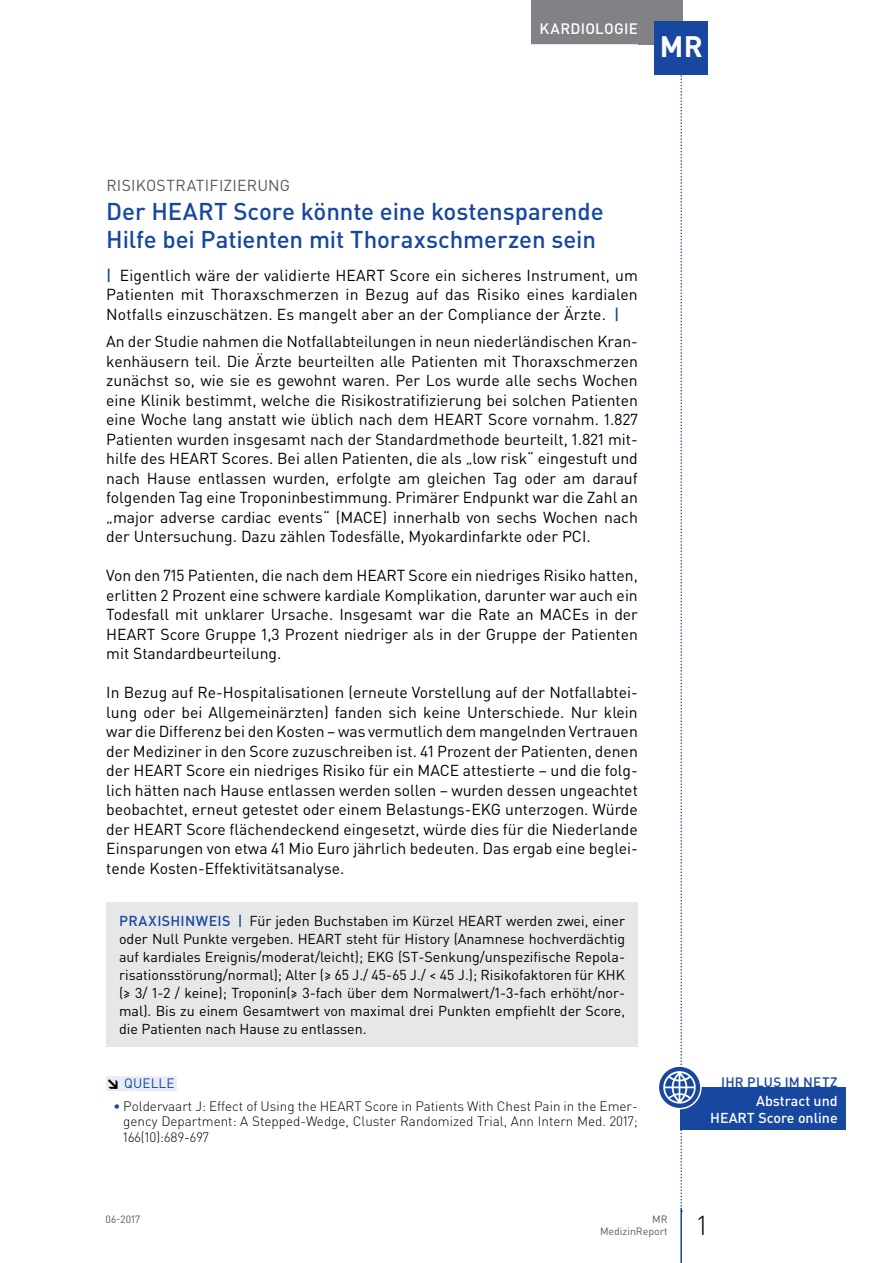
<style>
.page{position:relative;width:893px;height:1263px;background:#fff}
.page>*{position:absolute;margin:0;border:0;box-sizing:border-box;transform-origin:0 0}
.t1{font:700 29.25px "DIN Pro";color:#fff}
.t2{font:300 27px "DIN Pro";color:#000}
.t3{font:500 24px/28.5px "DIN Pro";letter-spacing:-.005em;color:#17479e}
.t4{font:15.75px/19.5px "DIN Pro";color:#000;text-align:justify}
.t5{font:15.75px "DIN Pro";letter-spacing:.015em;color:#58595b}
.t6{font:500 15px "DIN Pro";letter-spacing:.015em;color:#fff}
.t7{font:14.25px/18px "DIN Pro";color:#000;text-align:justify}
.t8{font:500 14.25px "DIN Pro";color:#fff}
.t9{font:300 13.5px/15.8px "DIN Pro";color:#000;text-align:justify}
.t10{font:500 13.5px "DIN Pro";letter-spacing:.025em;color:#17479e}
.t11{font:13.5px "DIN Pro";letter-spacing:.01em;color:#17479e}
.t12{font:10.5px/12.8px "DIN Pro";color:#58595b;text-align:right}
.s1{font-weight:500;color:#17479e}
.s2{font-weight:900;color:#000}
</style>
<div class="page">
<div style="left:638px;top:0;width:44px;height:44px;background:#808285"></div>
<hr style="left:680px;top:1208px;width:2px;height:55px;background:#17479e">
<div style="left:655px;top:21px;width:53px;height:53px;background:#17479e"></div>
<div style="left:531px;top:0;width:115px;height:44px;background:#808285"></div>
<div style="left:106px;top:1076px;width:71px;height:15px;background:#e8edf5"></div>
<div style="left:106px;top:902px;width:532px;height:144px;background:#e6e7e8"></div>
<div style="left:680px;top:1087px;width:166px;height:43px;background:#17479e"></div>
<svg style="left:658px;top:1066px;width:43px;height:43px"></svg>
<div style="left:658px;top:1065px;width:44px;height:44px;border:2px solid #fff;border-radius:50%"></div>
<svg style="left:663px;top:0;width:33px;height:1212px"></svg>
<p class="t6" style="left:539px;top:18px;width:100px">Kardiologie</p>
<h1 class="t1" style="left:660px;top:26px;width:44px">MR</h1>
<p class="t5" style="left:106px;top:175px;width:185px">RISIKOSTRATIFIZIERUNG</p>
<h3 class="t3" style="left:106px;top:196px;width:77px">Der HEAR</h3>
<h3 class="t3" style="left:106px;top:196px;width:499px;text-indent:108px">T Score könnte eine kostensparende<br>Hilfe bei Patienten mit Thoraxschmerzen sein</h3>
<p class="t4" style="left:106px;top:265px;width:533px"><span class="s1">|</span> Eigentlich wäre der validierte HEART Score ein sicheres Instrument, um Patienten mit Thoraxschmerzen in Bezug auf das Risiko eines kardialen Notfalls einzuschätzen. Es mangelt aber an der Compliance der Ärzte. <span class="s1">|</span></p>
<p class="t4" style="left:106px;top:331px;width:533px">An der Studie nahmen die Notfallabteilungen in neun niederländischen Kran&shy;kenhäusern teil. Die Ärzte beurteilten alle Patienten mit Thoraxschmerzen zunächst so, wie sie es gewohnt waren. Per Los wurde alle sechs Wochen eine Klinik bestimmt, welche die Risikostratifizierung bei solchen Patienten eine Woche lang anstatt wie üblich nach dem HEART Score vornahm. 1.827<br>Patienten wurden insgesamt nach der Standardmethode beurteilt, 1.821 mit&shy;hilfe des HEART Scores. Bei allen Patienten, die als „low risk“ eingestuft und nach Hause entlassen wurden, erfolgte am gleichen Tag oder am darauf folgenden Tag eine Troponinbestimmung. Primärer Endpunkt war die Zahl an „major adverse cardiac events“ (MACE) innerhalb von sechs Wochen nach der Untersuchung. Dazu zählen Todesfälle, Myokardinfarkte oder PCI.</p>
<p class="t4" style="left:106px;top:565px;width:533px">Von den 715 Patienten, die nach dem HEART Score ein niedriges Risiko hatten, erlitten 2 Prozent eine schwere kardiale Komplikation, darunter war auch ein Todesfall mit unklarer Ursache. Insgesamt war die Rate an MACEs in der HEART Score Gruppe 1,3 Prozent niedriger als in der Gruppe der Patienten mit Standardbeurteilung.</p>
<p class="t4" style="left:106px;top:682px;width:533px">In Bezug auf Re-Hospitalisationen (erneute Vorstellung auf der Notfallabtei&shy;lung oder bei Allgemeinärzten) fanden sich keine Unterschiede. Nur klein war die Differenz bei den Kosten – was vermutlich dem mangelnden Vertrauen der Mediziner in den Score zuzuschreiben ist. 41 Prozent der Patienten, denen der HEART Score ein niedriges Risiko für ein MACE attestierte – und die folg&shy;lich hätten nach Hause entlassen werden sollen – wurden dessen ungeachtet beobachtet, erneut getestet oder einem Belastungs-EKG unterzogen. Würde der HEART Score flächendeckend eingesetzt, würde dies für die Niederlande Einsparungen von etwa 41 Mio Euro jährlich bedeuten. Das ergab eine beglei&shy;tende Kosten-Effektivitätsanalyse.</p>
<p class="t7" style="left:119px;top:911px;width:508px"><span class="s1">PRAXISHI NWEIS |</span> Für jeden Buchstaben im Kürzel HEART werden zwei, einer oder Null Punkte vergeben. HEART steht für History (Anamnese hochverdächtig auf kardiales Ereignis/moderat/leicht); EKG (ST-Senkung/unspezifische Repola&shy;risationsstörung/normal); Alter (≥ 65 J./ 45-65 J./ &lt; 45 J.); Risikofaktoren für KHK (≥ 3/ 1-2 / keine); Troponin(≥ 3-fach über dem Normalwert/1-3-fach erhöht/nor&shy;mal). Bis zu einem Gesamtwert von maximal drei Punkten empfiehlt der Score, die Patienten nach Hause zu entlassen.</p>
<p class="t11" style="left:106px;top:1074px;width:70px"><span class="s2">↘</span> QUELLE</p>
<p class="t9" style="left:123px;top:1097px;width:516px;text-indent:-10px"><span class="s1">•</span> Poldervaart J: Effect of Using the HEART Score in Patients With Chest Pain in the Emer&shy;gency Department: A Stepped-Wedge, Cluster Randomized Trial, Ann Intern Med. 2017; 166(10):689-697</p>
<p class="t12" style="left:106px;top:1212px;width:36px">06-2017</p>
<p class="t12" style="left:600px;top:1212px;width:69px">MR<br>MedizinReport</p>
<p class="t10" style="left:721px;top:1073px;width:118px">I HR PLUS I M NETZ</p>
<p class="t8" style="left:756px;top:1091px;width:83px">Abstract und</p>
<p class="t8" style="left:710px;top:1108px;width:20px">HEAR</p>
<p class="t8" style="left:747px;top:1108px;width:92px">T Score online</p>
<h2 class="t2" style="left:697px;top:1207px;width:11px">1</h2>
</div>
